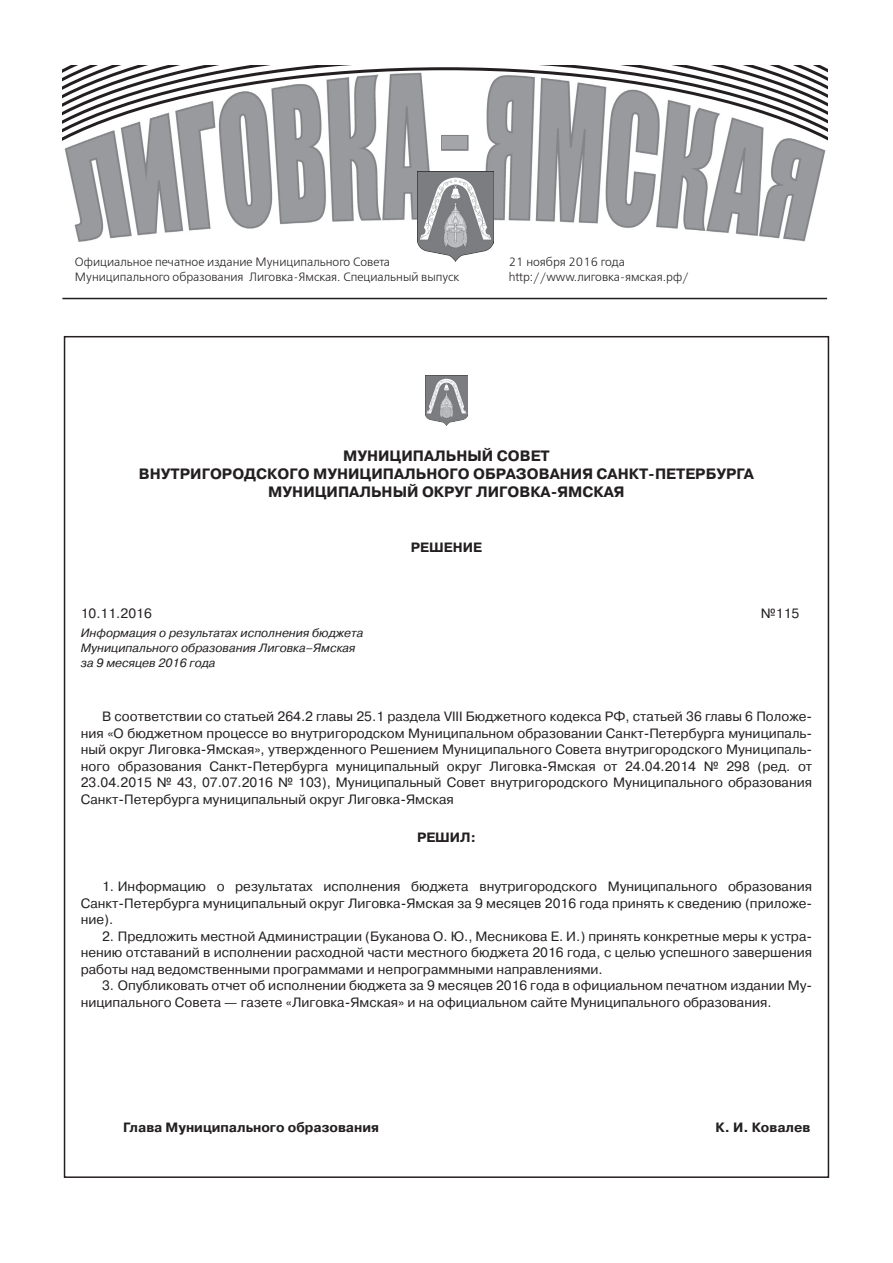
<style>
.page{position:relative;width:893px;height:1263px;background:#fff}
.page>*{position:absolute;margin:0;border:0;box-sizing:border-box;transform-origin:0 0}
.t1{font:94.5px "Impact";color:#a4a5a9}
.t2{font:700 15px/18px "Pragmatica C";color:#231f20;text-align:center}
.t3{font:13.5px/16.5px "Pragmatica C";color:#231f20;text-align:justify}
.t4{font:700 13.5px "Pragmatica C";color:#231f20}
.t5{font:12px/15px "Free Set C";color:#231f20}
.t6{font:italic 12px/15px "Pragmatica C";color:#231f20}
</style>
<div class="page">
<img style="left:75px;top:229px;width:733px;height:33px">
<svg style="left:74px;top:221px;width:736px;height:8px"></svg>
<svg style="left:78px;top:212px;width:734px;height:9px"></svg>
<svg style="left:76px;top:204px;width:738px;height:8px"></svg>
<svg style="left:74px;top:195px;width:742px;height:9px"></svg>
<svg style="left:73px;top:187px;width:745px;height:8px"></svg>
<svg style="left:71px;top:178px;width:748px;height:9px"></svg>
<svg style="left:69px;top:169px;width:753px;height:9px"></svg>
<svg style="left:67px;top:161px;width:756px;height:8px"></svg>
<svg style="left:65px;top:152px;width:760px;height:9px"></svg>
<svg style="left:64px;top:144px;width:762px;height:8px"></svg>
<svg style="left:62px;top:135px;width:766px;height:9px"></svg>
<svg style="left:62px;top:127px;width:766px;height:8px"></svg>
<svg style="left:62px;top:65px;width:766px;height:62px"></svg>
<img style="left:417px;top:171px;width:76px;height:90px">
<div style="left:441px;top:135px;width:28px;height:16px;border:3px solid #808285"></div>
<hr style="left:62px;top:298px;width:765px;height:1px;background:#231f20">
<img style="left:425px;top:375px;width:43px;height:51px">
<h1 class="t1" style="left:441px;top:63px;width:29px">-</h1>
<p class="t5" style="left:75px;top:254px;width:386px">Официальное печатное издание Муниципального Совета<br>Муниципального образования Лиговка-Ямская. Специальный выпуск</p>
<p class="t5" style="left:509px;top:254px;width:181px">21 ноября 2016 года http://www.лиговка-ямская.рф/</p>
<p class="t2" style="left:139px;top:447px;width:616px">МУНИЦИПАЛЬНЫЙ СОВЕТ<br>ВНУТРИГОРОДСКОГО МУНИЦИПАЛЬНОГО ОБРАЗОВАНИЯ САНКТ-ПЕТЕРБУРГА<br>МУНИЦИПАЛЬНЫЙ ОКРУГ ЛИГОВКА-ЯМСКАЯ</p>
<p class="t4" style="left:411px;top:539px;width:73px">РЕШЕНИЕ</p>
<p class="t3" style="left:81px;top:605px;width:73px">10.11.2016</p>
<p class="t3" style="left:761px;top:605px;width:40px">№115</p>
<p class="t6" style="left:81px;top:625px;width:284px">Информация о результатах исполнения бюджета<br>Муниципального образования Лиговка–Ямская за 9 месяцев 2016 года</p>
<p class="t3" style="left:81px;top:708px;width:733px;text-indent:21px">В соответствии со статьей 264.2 главы 25.1 раздела VIII Бюджетного кодекса РФ, статьей 36 главы 6 Положе&shy;ния «О бюджетном процессе во внутригородском Муниципальном образовании Санкт-Петербурга муниципаль&shy;ный округ Лиговка-Ямская», утвержденного Решением Муниципального Совета внутригородского Муниципаль&shy;ного образования Санкт-Петербурга муниципальный округ Лиговка-Ямская от 24.04.2014 № 298 (ред. от 23.04.2015 № 43, 07.07.2016 № 103), Муниципальный Совет внутригородского Муниципального образования Санкт-Петербурга муниципальный округ Лиговка-Ямская</p>
<p class="t4" style="left:417px;top:830px;width:60px">РЕШИЛ:</p>
<p class="t3" style="left:81px;top:879px;width:733px;text-indent:21px">1. Информацию о результатах исполнения бюджета внутригородского Муниципального образования Санкт-Петербурга муниципальный округ Лиговка-Ямская за 9 месяцев 2016 года принять к сведению (приложе&shy;ние).</p>
<p class="t3" style="left:81px;top:928px;width:733px;text-indent:21px">2. Предложить местной Администрации (Буканова О. Ю., Месникова Е. И.) принять конкретные меры к устра&shy;нению отставаний в исполнении расходной части местного бюджета 2016 года, с целью успешного завершения работы над ведомственными программами и непрограммными направлениями.</p>
<p class="t3" style="left:81px;top:978px;width:733px;text-indent:21px">3. Опубликовать отчет об исполнении бюджета за 9 месяцев 2016 года в официальном печатном издании Му&shy;ниципального Совета — газете «Лиговка-Ямская» и на официальном сайте Муниципального образования.</p>
<p class="t4" style="left:123px;top:1120px;width:257px">Глава Муниципального образования</p>
<p class="t4" style="left:716px;top:1120px;width:96px">К. И. Ковалев</p>
</div>
